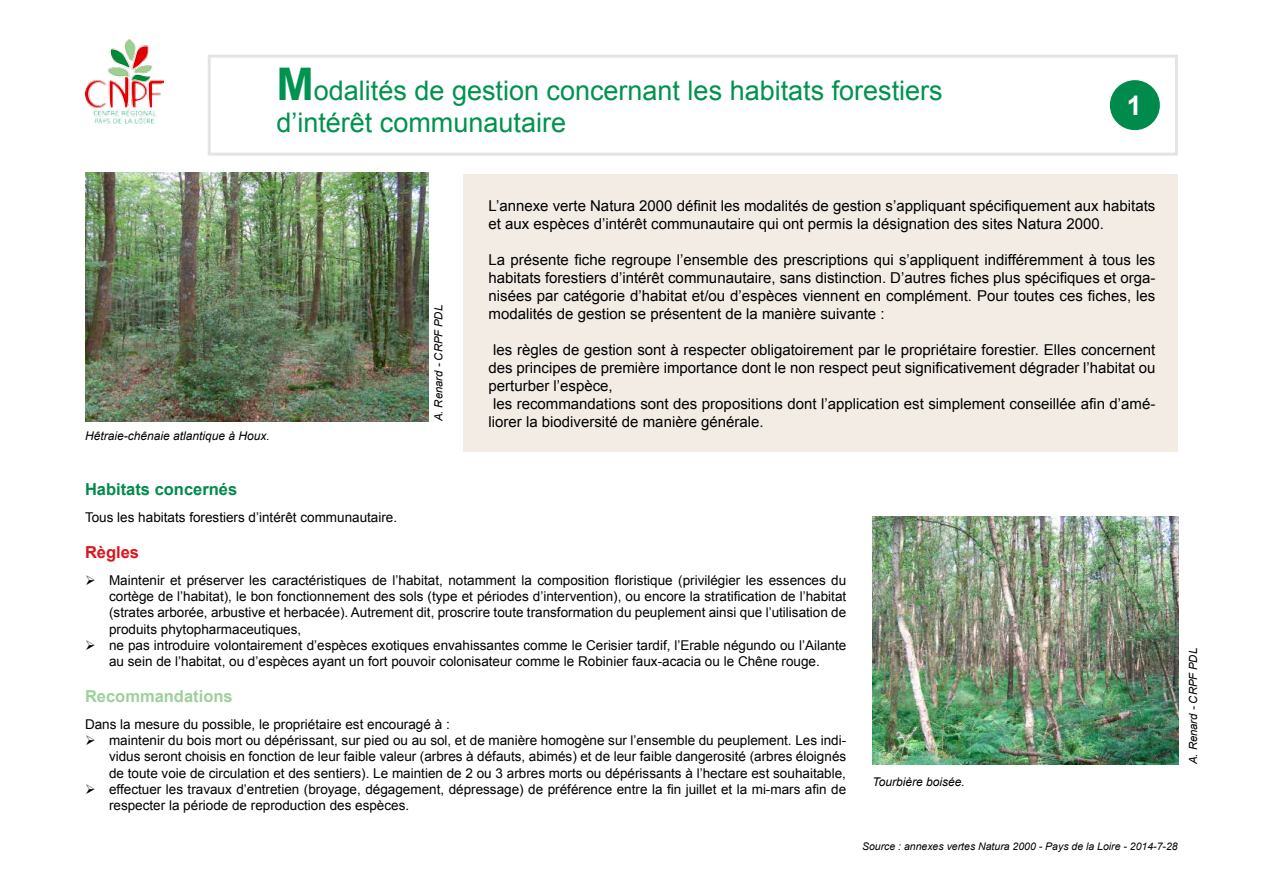
<style>
.page{position:relative;width:1263px;height:893px;background:#fff}
.page>*{position:absolute;margin:0;border:0;box-sizing:border-box;transform-origin:0 0}
.t1{font:27px/32.4px "Arial";color:#00924f}
.t2{font:700 27px "Arial";color:#fff}
.t3{font:700 16.5px "Arial";color:#008a4b}
.t4{font:700 16.5px "Arial";color:#9cd298}
.t5{font:700 16.5px "Arial";color:#dd141c}
.t6{font:15px/18px "Arial";color:#000}
.t7{font:13.5px/16.2px "Arial";color:#000;text-align:justify}
.t8{font:italic 12px "Arial";color:#000}
.t9{font:italic 11.25px "Arial";color:#000}
.t10{font:italic 10.5px "Arial";color:#000}
.s1{font-weight:700;font-size:45px}
</style>
<div class="page">
<div style="left:463px;top:174px;width:715px;height:278px;background:#f3ece5"></div>
<img style="left:85px;top:172px;width:344px;height:250px">
<div style="left:208px;top:55px;width:970px;height:101px;border:3px solid #e3e4e5"></div>
<img style="left:85px;top:40px;width:78px;height:84px">
<img style="left:872px;top:516px;width:307px;height:248px">
<div style="left:1111px;top:81px;width:48px;height:48px;background:#008a4b;border-radius:50%"></div>
<div style="left:1110px;top:80px;width:50px;height:50px;border:2px solid #008a4b;border-radius:50%"></div>
<h1 class="t1" style="left:276px;top:74px;width:668px"><span class="s1">M</span>odalités de gestion concernant les habitats forestiers d’intérêt communautaire</h1>
<h1 class="t2" style="left:1127px;top:87px;width:17px">1</h1>
<p class="t8" style="left:85px;top:428px;width:186px">Hêtraie-chênaie atlantique à Houx.</p>
<p class="t9" style="left:431px;top:421px;width:118px;rotate:-90deg">A. Renard - CRPF PDL</p>
<p class="t6" style="left:489px;top:197px;width:668px">L’annexe verte Natura 2000 définit les modalités de gestion s’appliquant spécifiquement aux habitats et aux espèces d’intérêt communautaire qui ont permis la désignation des sites Natura 2000.</p>
<p class="t6" style="left:489px;top:251px;width:668px;text-align:justify">La présente fiche regroupe l’ensemble des prescriptions qui s’appliquent indifféremment à tous les habitats forestiers d’intérêt communautaire, sans distinction. D’autres fiches plus spécifiques et orga&shy;nisées par catégorie d’habitat et/ou d’espèces viennent en complément. Pour toutes ces fiches, les modalités de gestion se présentent de la manière suivante :</p>
<p class="t6" style="left:489px;top:341px;width:668px;text-indent:5px">les règles de gestion sont à respecter obligatoirement par le propriétaire forestier. Elles concernent des principes de première importance dont le non respect peut significativement dégrader l’habitat ou perturber l’espèce,<br>les recommandations sont des propositions dont l’application est simplement conseillée afin d’amé&shy;liorer la biodiversité de manière générale.</p>
<p class="t3" style="left:85px;top:478px;width:154px">Habitats concernés</p>
<p class="t7" style="left:85px;top:509px;width:314px">Tous les habitats forestiers d’intérêt communautaire.</p>
<p class="t5" style="left:85px;top:541px;width:56px">Règles</p>
<p class="t7" style="left:109px;top:572px;width:739px;text-indent:-24px">➢ Maintenir et préserver les caractéristiques de l’habitat, notamment la composition floristique (privilégier les essences du cortège de l’habitat), le bon fonctionnement des sols (type et périodes d’intervention), ou encore la stratification de l’habitat (strates arborée, arbustive et herbacée). Autrement dit, proscrire toute transformation du peuplement ainsi que l’utilisation de produits phytopharmaceutiques,</p>
<p class="t7" style="left:85px;top:637px;width:763px;text-align:center">➢ ne pas introduire volontairement d’espèces exotiques envahissantes comme le Cerisier tardif, l’Erable négundo ou l’Ailante au sein de l’habitat, ou d’espèces ayant un fort pouvoir colonisateur comme le Robinier faux-acacia ou le Chêne rouge.</p>
<p class="t4" style="left:85px;top:685px;width:149px">Recommandations</p>
<p class="t7" style="left:85px;top:716px;width:366px">Dans la mesure du possible, le propriétaire est encouragé à :</p>
<p class="t7" style="left:109px;top:732px;width:739px;text-indent:-24px">➢ maintenir du bois mort ou dépérissant, sur pied ou au sol, et de manière homogène sur l’ensemble du peuplement. Les indi&shy;vidus seront choisis en fonction de leur faible valeur (arbres à défauts, abimés) et de leur faible dangerosité (arbres éloignés de toute voie de circulation et des sentiers). Le maintien de 2 ou 3 arbres morts ou dépérissants à l’hectare est souhaitable,</p>
<p class="t7" style="left:109px;top:781px;width:739px;text-indent:-24px">➢ effectuer les travaux d’entretien (broyage, dégagement, dépressage) de préférence entre la fin juillet et la mi-mars afin de respecter la période de reproduction des espèces.</p>
<p class="t8" style="left:872px;top:774px;width:94px">Tourbière boisée.</p>
<p class="t9" style="left:1186px;top:764px;width:118px;rotate:-90deg">A. Renard - CRPF PDL</p>
<p class="t10" style="left:862px;top:839px;width:317px">Source : annexes vertes Natura 2000 - Pays de la Loire - 2014-7-28</p>
</div>
